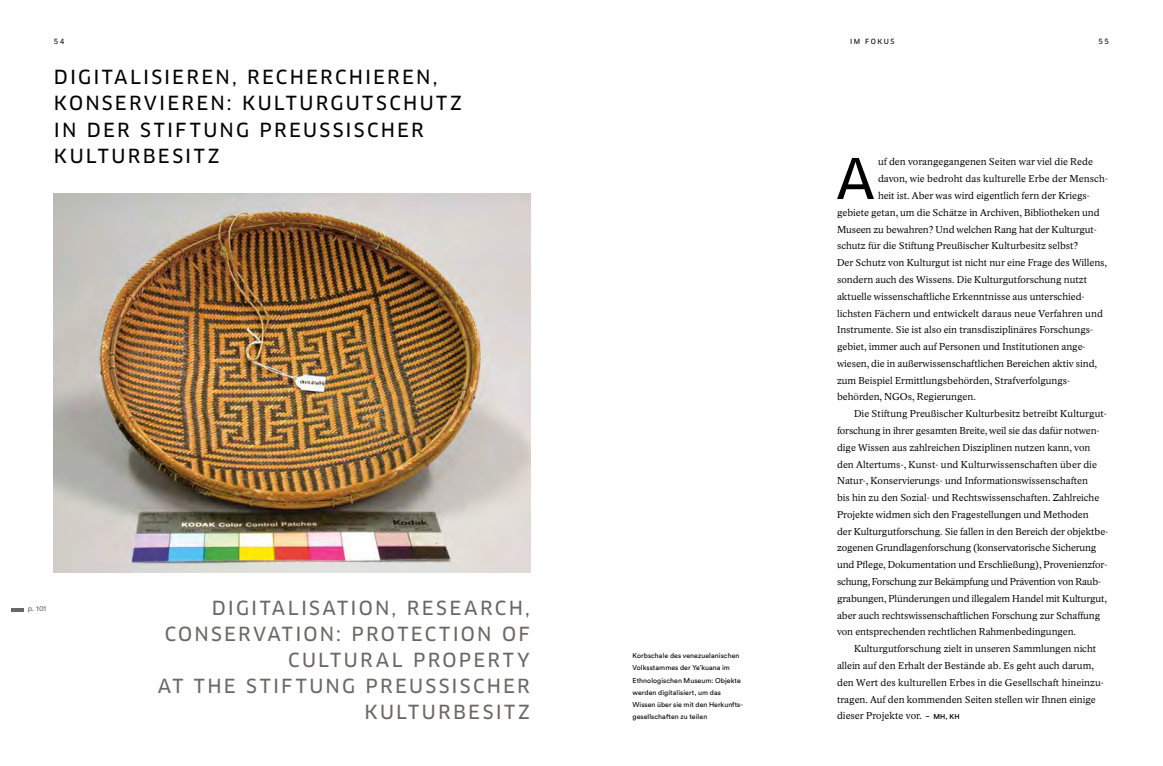
<style>
.page{position:relative;width:1163px;height:766px;background:#fff}
.page>*{position:absolute;margin:0;border:0;box-sizing:border-box;transform-origin:0 0}
.t1{font:54.7px "Clan OT News";color:#000}
.t2{font:19px/26px "Clan OT News";letter-spacing:.12em;color:#6a6864;text-align:right}
.t3{font:19px/26px "Clan OT News";letter-spacing:.115em;color:#000}
.t4{font:10px "Academica";color:#000}
.t5{font:10px "Academica";letter-spacing:-.02em;color:#000}
.t6{font:7.5px "Circular Std";color:#6a6864}
.t7{font:7px/12.2px "Circular Std";letter-spacing:.01em;color:#000}
.t8{font:7px "Clan OT News";letter-spacing:.205em;color:#000}
.s1{font-family:"Circular Std";font-weight:500;font-size:7px}
</style>
<div class="page">
<img style="left:54px;top:194px;width:476px;height:378px">
<svg style="left:11px;top:608px;width:13px;height:3px"></svg>
<p class="t6" style="left:28px;top:604px;width:20px">p. 101</p>
<p class="t8" style="left:54px;top:37px;width:12px">54</p>
<p class="t8" style="left:850px;top:37px;width:46px">IM FOKUS</p>
<p class="t8" style="left:1098px;top:37px;width:12px">55</p>
<h2 class="t3" style="left:54px;top:65px;width:409px">DIGITALISIEREN, RECHERCHIEREN,<br>KONSERVIEREN: KULTURGUTSCHUTZ<br>IN DER STIFTUNG PREUSSISCHER<br>KULTURBESITZ</h2>
<h1 class="t1" style="left:835px;top:146px;width:40px">A</h1>
<p class="t4" style="left:877px;top:155px;width:216px">uf den vorangegangenen Seiten war viel die Rede</p>
<p class="t4" style="left:877px;top:172px;width:231px">davon, wie bedroht das kulturelle Erbe der Mensch-</p>
<p class="t4" style="left:877px;top:189px;width:213px">heit ist. Aber was wird eigentlich fern der Kriegs-</p>
<p class="t4" style="left:836px;top:206px;width:264px">gebiete getan, um die Schätze in Archiven, Bibliotheken und</p>
<p class="t4" style="left:836px;top:223px;width:261px">Museen zu bewahren? Und welchen Rang hat der Kulturgut-</p>
<p class="t4" style="left:836px;top:239px;width:243px">schutz für die Stiftung Preußischer Kulturbesitz selbst?</p>
<p class="t4" style="left:836px;top:256px;width:271px">Der Schutz von Kulturgut ist nicht nur eine Frage des Willens,</p>
<p class="t4" style="left:836px;top:273px;width:251px">sondern auch des Wissens. Die Kulturgutforschung nutzt</p>
<p class="t4" style="left:836px;top:290px;width:249px">aktuelle wissenschaftliche Erkenntnisse aus unterschied-</p>
<p class="t4" style="left:836px;top:306px;width:267px">lichsten Fächern und entwickelt daraus neue Verfahren und</p>
<p class="t4" style="left:836px;top:323px;width:257px">Instrumente. Sie ist also ein transdisziplinäres Forschungs-</p>
<p class="t4" style="left:836px;top:340px;width:250px">gebiet, immer auch auf Personen und Institutionen ange-</p>
<p class="t4" style="left:836px;top:357px;width:261px">wiesen, die in außerwissenschaftlichen Bereichen aktiv sind,</p>
<p class="t4" style="left:836px;top:373px;width:234px">zum Beispiel Ermittlungsbehörden, Strafverfolgungs-</p>
<p class="t4" style="left:836px;top:390px;width:140px">behörden, NGOs, Regierungen.</p>
<p class="t4" style="left:853px;top:407px;width:254px">Die Stiftung Preußischer Kulturbesitz betreibt Kulturgut-</p>
<p class="t4" style="left:836px;top:424px;width:264px">forschung in ihrer gesamten Breite, weil sie das dafür notwen-</p>
<p class="t4" style="left:836px;top:441px;width:255px">dige Wissen aus zahlreichen Disziplinen nutzen kann, von</p>
<p class="t4" style="left:836px;top:457px;width:261px">den Altertums-, Kunst- und Kulturwissenschaften über die</p>
<p class="t4" style="left:836px;top:474px;width:252px">Natur-, Konservierungs- und Informationswissenschaften</p>
<p class="t4" style="left:836px;top:491px;width:264px">bis hin zu den Sozial- und Rechtswissenschaften. Zahlreiche</p>
<p class="t4" style="left:836px;top:508px;width:253px">Projekte widmen sich den Fragestellungen und Methoden</p>
<p class="t4" style="left:836px;top:524px;width:272px">der Kulturgutforschung. Sie fallen in den Bereich der objektbe-</p>
<p class="t4" style="left:836px;top:541px;width:261px">zogenen Grundlagenforschung (konservatorische Sicherung</p>
<p class="t4" style="left:836px;top:558px;width:272px">und Pflege, Dokumentation und Erschließung), Provenienzfor-</p>
<p class="t5" style="left:836px;top:575px;width:265px">schung, Forschung zur Bekämpfung und Prävention von Raub-</p>
<p class="t4" style="left:836px;top:591px;width:271px">grabungen, Plünderungen und illegalem Handel mit Kulturgut,</p>
<p class="t4" style="left:836px;top:608px;width:265px">aber auch rechtswissenschaftlichen Forschung zur Schaffung</p>
<p class="t4" style="left:836px;top:625px;width:240px">von entsprechenden rechtlichen Rahmenbedingungen.</p>
<p class="t4" style="left:853px;top:642px;width:243px">Kulturgutforschung zielt in unseren Sammlungen nicht</p>
<p class="t4" style="left:836px;top:659px;width:258px">allein auf den Erhalt der Bestände ab. Es geht auch darum,</p>
<p class="t4" style="left:836px;top:675px;width:268px">den Wert des kulturellen Erbes in die Gesellschaft hineinzu-</p>
<p class="t4" style="left:836px;top:692px;width:260px">tragen. Auf den kommenden Seiten stellen wir Ihnen einige</p>
<p class="t4" style="left:836px;top:709px;width:124px">dieser Projekte vor. <span class="s1">– MH, KH</span></p>
<h2 class="t2" style="left:158px;top:595px;width:373px">DIGITALISATION, RESEARCH,<br>CONSERVATION: PROTECTION OF<br>CULTURAL PROPERTY<br>AT THE STIFTUNG PREUSSISCHER<br>KULTURBESITZ</h2>
<p class="t7" style="left:632px;top:649px;width:111px">Korbschale des venezuelanischen<br>Volksstammes der Ye’kuana im<br>Ethnologischen Museum: Objekte werden digitalisiert, um das<br>Wissen über sie mit den Herkunfts&shy;gesellschaften zu teilen</p>
</div>
